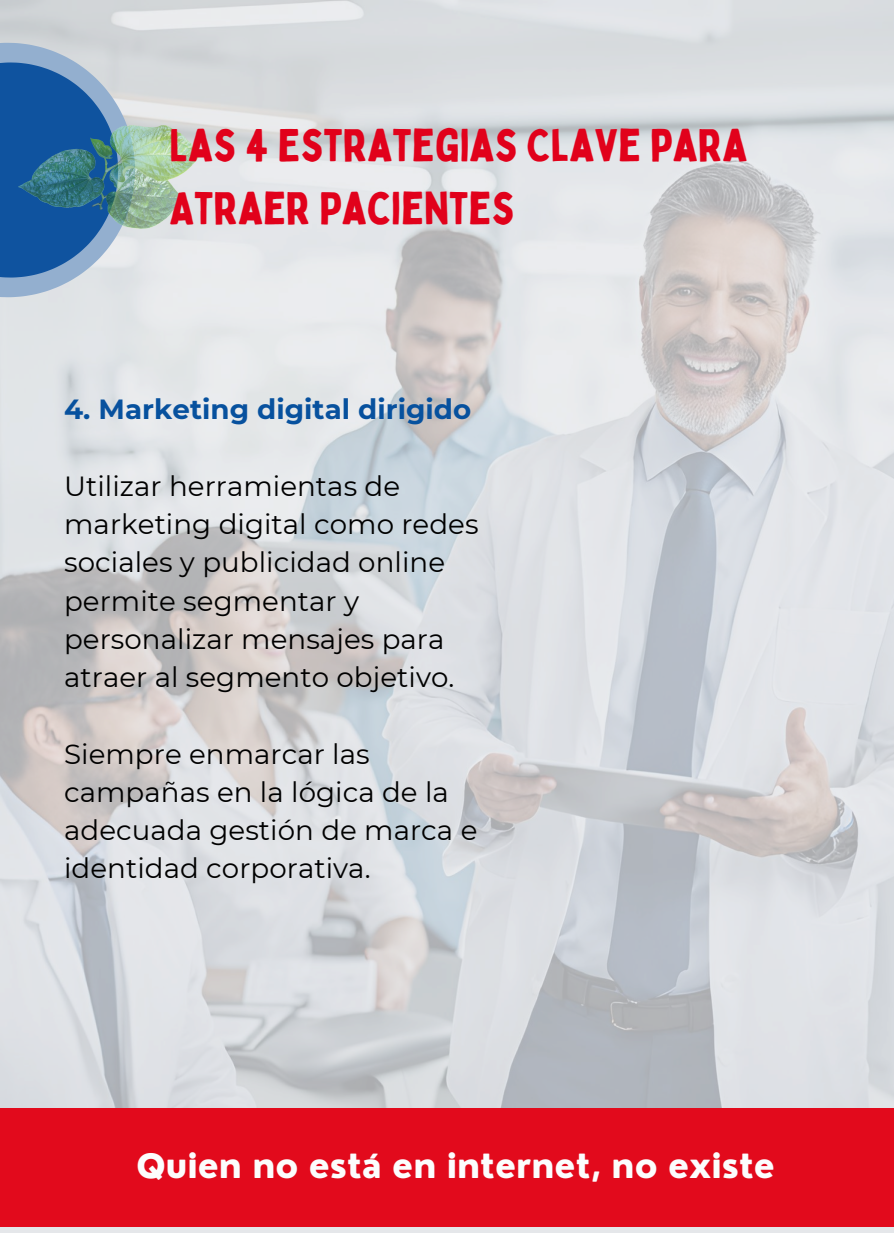
<style>
.page{position:relative;width:894px;height:1233px;background:#fff}
.page>*{position:absolute;margin:0;border:0;box-sizing:border-box;transform-origin:0 0}
.t1{font:45px/63px "Bobby Jones";color:#e1011b}
.t2{font:800 32.55px "Nourd";color:#fcfdfd}
.t3{font:27.75px/38.2px "Montserrat";color:#000}
.t4{font:700 27.75px "Montserrat";color:#07519e}
</style>
<div class="page">
<img style="left:0;top:0;width:893px;height:1108px">
<div style="left:0;top:1109px;width:893px;height:118px;background:#e20a1c"></div>
<svg style="left:0;top:43px;width:135px;height:254px;background:#6890bd"></svg>
<img style="left:18px;top:125px;width:189px;height:104px">
<p class="t1" style="left:169px;top:113px;width:579px">LAS 4 ESTRATEGIAS CLAVE PARA<br>ATRAER PACIENTES</p>
<h1 class="t4" style="left:64px;top:392px;width:408px">4. Marketing digital dirigido</h1>
<p class="t3" style="left:64px;top:467px;width:416px">Utilizar herramientas de marketing digital como redes sociales y publicidad online permite segmentar y personalizar mensajes para atraer al segmento objetivo.</p>
<h3 class="t3" style="left:64px;top:735px;width:414px">Siempre enmarcar las campañas en la lógica de la adecuada gestión de marca e identidad corporativa.</h3>
<p class="t2" style="left:136px;top:1146px;width:640px">Quien no está en internet, no existe</p>
</div>
